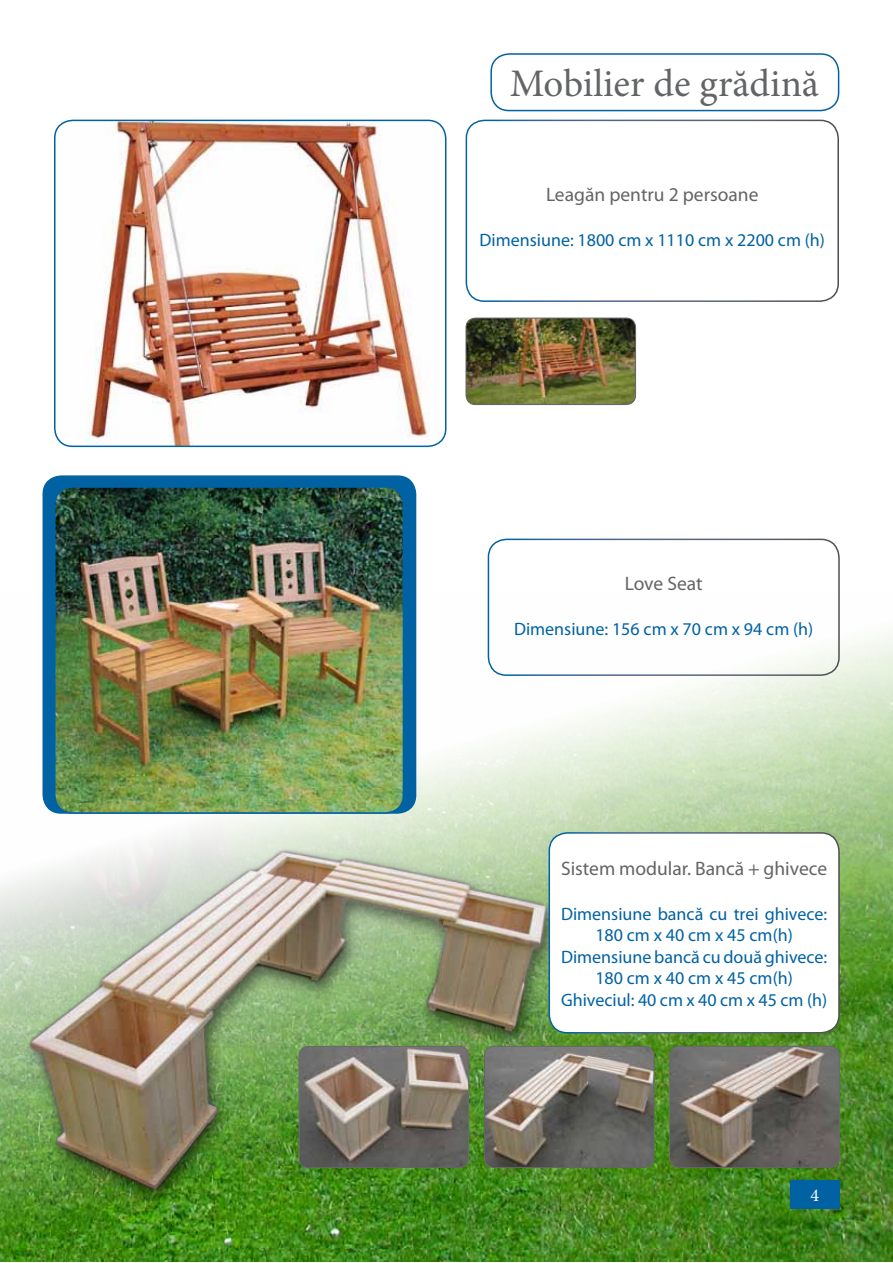
<style>
.page{position:relative;width:893px;height:1263px;background:#fff}
.page>*{position:absolute;margin:0;border:0;box-sizing:border-box;transform-origin:0 0}
.t1{font:39px "Minion Pro";color:#636466}
.t2{font:19.5px "Myriad Pro";color:#636466}
.t3{font:18px/21.6px "Myriad Pro";color:#0062a3;text-align:center}
.t4{font:18px "Minion Pro";color:#fff}
</style>
<div class="page">
<img style="left:1px;top:594px;width:892px;height:668px">
<div style="left:20px;top:845px;width:543px;height:365px;background:#000;opacity:.53"></div>
<img style="left:3px;top:832px;width:546px;height:365px">
<div style="left:43px;top:476px;width:373px;height:337px;background:#0062a3;border-radius:18px"></div>
<div style="left:43px;top:475px;width:373px;height:339px;border:2px solid #0062a3;border-radius:18px"></div>
<img style="left:55px;top:489px;width:348px;height:324px">
<div style="left:54px;top:486px;width:350px;height:328px;border:2px solid #0062a3;border-radius:18px"></div>
<img style="left:55px;top:120px;width:391px;height:326px">
<div style="left:54px;top:120px;width:392px;height:327px;border:2px solid #0062a3;border-radius:18px"></div>
<div style="left:790px;top:1180px;width:50px;height:29px;background:#0062a3"></div>
<div style="left:490px;top:53px;width:349px;height:58px;border:2px solid #0062a3;border-radius:18px"></div>
<div style="left:466px;top:120px;width:373px;height:182px;border:2px solid #fff;border-radius:18px"></div>
<div style="left:549px;top:833px;width:290px;height:200px;background:#fff;border-radius:18px"></div>
<div style="left:549px;top:832px;width:291px;height:201px;border:2px solid #fff;border-radius:18px"></div>
<div style="left:488px;top:539px;width:352px;height:137px;border:2px solid #fff;border-radius:18px"></div>
<img style="left:670px;top:1046px;width:169px;height:121px">
<div style="left:669px;top:1046px;width:171px;height:122px;border:1px solid #636466;border-radius:9px"></div>
<img style="left:484px;top:1046px;width:170px;height:121px">
<div style="left:484px;top:1046px;width:170px;height:122px;border:1px solid #636466;border-radius:9px"></div>
<img style="left:299px;top:1046px;width:170px;height:121px">
<div style="left:299px;top:1046px;width:170px;height:122px;border:1px solid #636466;border-radius:9px"></div>
<img style="left:466px;top:318px;width:170px;height:87px">
<div style="left:466px;top:318px;width:170px;height:87px;border:1px solid #636466;border-radius:9px"></div>
<h1 class="t1" style="left:510px;top:58px;width:311px">Mobilier de grădină</h1>
<p class="t2" style="left:546px;top:184px;width:214px">Leagăn pentru 2 persoane</p>
<p class="t3" style="left:480px;top:230px;width:347px">Dimensiune: 1800 cm x 1110 cm x 2200 cm (h)</p>
<p class="t2" style="left:625px;top:573px;width:79px">Love Seat</p>
<p class="t3" style="left:514px;top:619px;width:301px">Dimensiune: 156 cm x 70 cm x 94 cm (h)</p>
<p class="t2" style="left:561px;top:857px;width:268px">Sistem modular. Bancă + ghivece</p>
<p class="t3" style="left:561px;top:903px;width:268px">Dimensiune bancă cu trei ghivece:<br>180 cm x 40 cm x 45 cm(h)<br>Dimensiune bancă cu două ghivece:<br>180 cm x 40 cm x 45 cm(h)<br>Ghiveciul: 40 cm x 40 cm x 45 cm (h)</p>
<p class="t4" style="left:810px;top:1183px;width:10px">4</p>
</div>
